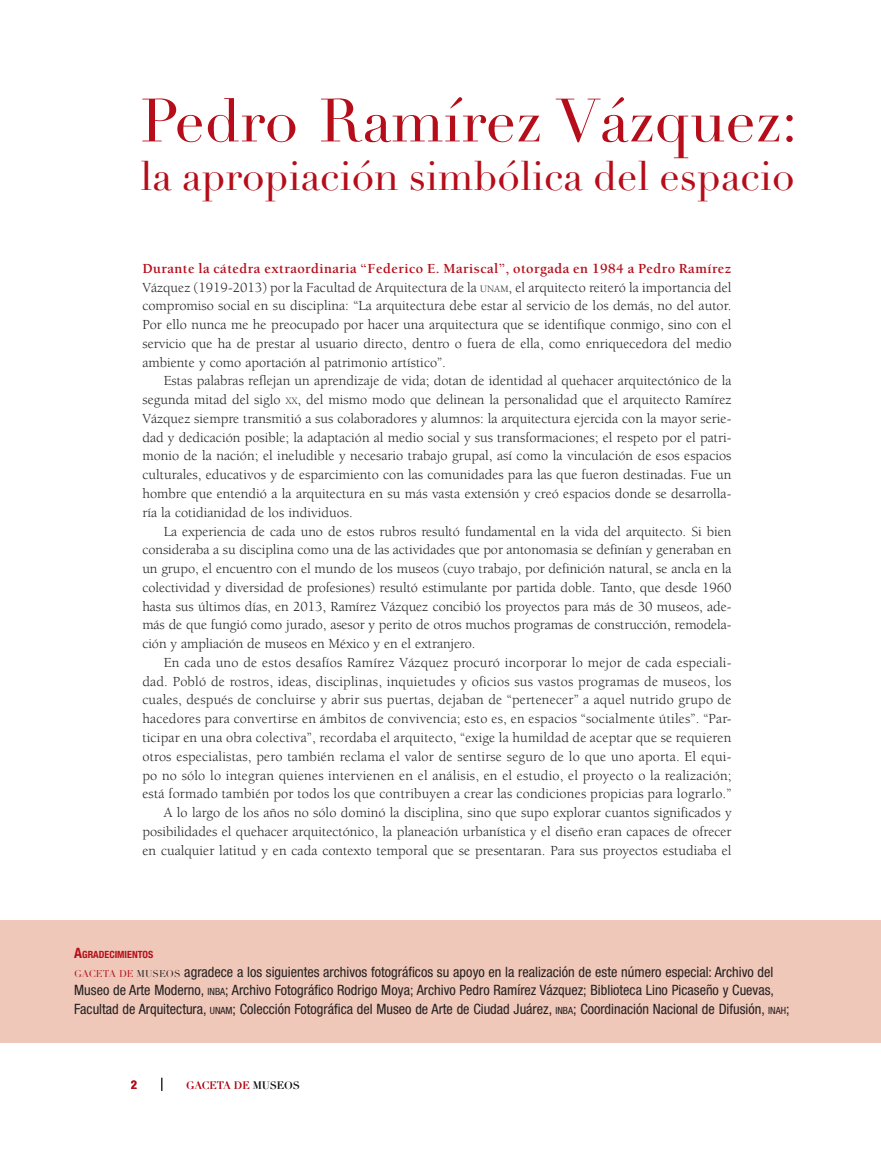
<style>
.page{position:relative;width:881px;height:1149px;background:#fff}
.page>*{position:absolute;margin:0;border:0;box-sizing:border-box;transform-origin:0 0}
.t1{font:60px "Didot LH";color:#b50e1a}
.t2{font:40.5px "Didot LH";color:#b50e1a}
.t3{font:14.25px "Berkeley";color:#231f20}
.t4{font:condensed 14.25px/18.8px "Helvetica Neue";color:#231f20}
.t5{font:700 14.25px "Berkeley";letter-spacing:.03em;color:#b50e1a}
.t6{font:700 condensed 12px "Helvetica Neue";color:#b50e1a}
.t7{font:10.5px "Didot LH";letter-spacing:-.005em;color:#b50e1a}
.t8{font:700 condensed 10.05px "Helvetica Neue";color:#b50e1a}
.s1{font-size:10.05px}
.s2{font-size:14.25px}
.s3{font-family:"Didot LH";font-stretch:normal;font-size:9.75px;color:#b50e1a}
.s4{font-family:"Didot LH";font-stretch:normal;font-size:9.75px}
.s5{color:#231f20}
</style>
<div class="page">
<svg style="left:161px;top:1077px;width:1px;height:13px"></svg>
<div style="left:0;top:919px;width:880px;height:122px;background:#efc8b9"></div>
<p class="t1" style="left:140px;top:85px;width:658px">Pedro Ramírez Vázquez:</p>
<p class="t2" style="left:140px;top:152px;width:655px">la apropiación simbólica del espacio</p>
<p class="t5" style="left:142px;top:260px;width:590px">Durante la cátedra extraordinaria “Federico E. Mariscal”, otorgada en 1984 a Pedro Ramírez</p>
<p class="t3" style="left:142px;top:279px;width:590px">Vázquez (1919-2013) por la Facultad de Arquitectura de la <span class="s1">UNAM</span>, el arquitecto reiteró la importancia del</p>
<p class="t3" style="left:142px;top:298px;width:590px">compromiso social en su disciplina: “La arquitectura debe estar al servicio de los demás, no del autor.</p>
<p class="t3" style="left:142px;top:317px;width:590px">Por ello nunca me he preocupado por hacer una arquitectura que se identifique conmigo, sino con el</p>
<p class="t3" style="left:142px;top:336px;width:590px">servicio que ha de prestar al usuario directo, dentro o fuera de ella, como enriquecedora del medio</p>
<p class="t3" style="left:142px;top:354px;width:305px">ambiente y como aportación al patrimonio artístico”.</p>
<p class="t3" style="left:164px;top:373px;width:569px">Estas palabras reflejan un aprendizaje de vida; dotan de identidad al quehacer arquitectónico de la</p>
<p class="t3" style="left:142px;top:392px;width:590px">segunda mitad del siglo <span class="s1">XX</span>, del mismo modo que delinean la personalidad que el arquitecto Ramírez</p>
<p class="t3" style="left:142px;top:411px;width:590px">Vázquez siempre transmitió a sus colaboradores y alumnos: la arquitectura ejercida con la mayor serie-</p>
<p class="t3" style="left:142px;top:429px;width:590px">dad y dedicación posible; la adaptación al medio social y sus transformaciones; el respeto por el patri-</p>
<p class="t3" style="left:142px;top:448px;width:590px">monio de la nación; el ineludible y necesario trabajo grupal, así como la vinculación de esos espacios</p>
<p class="t3" style="left:142px;top:467px;width:590px">culturales, educativos y de esparcimiento con las comunidades para las que fueron destinadas. Fue un</p>
<p class="t3" style="left:142px;top:486px;width:590px">hombre que entendió a la arquitectura en su más vasta extensión y creó espacios donde se desarrolla-</p>
<p class="t3" style="left:142px;top:504px;width:212px">ría la cotidianidad de los individuos.</p>
<p class="t3" style="left:164px;top:523px;width:569px">La experiencia de cada uno de estos rubros resultó fundamental en la vida del arquitecto. Si bien</p>
<p class="t3" style="left:142px;top:542px;width:590px">consideraba a su disciplina como una de las actividades que por antonomasia se definían y generaban en</p>
<p class="t3" style="left:142px;top:561px;width:590px">un grupo, el encuentro con el mundo de los museos (cuyo trabajo, por definición natural, se ancla en la</p>
<p class="t3" style="left:142px;top:579px;width:590px">colectividad y diversidad de profesiones) resultó estimulante por partida doble. Tanto, que desde 1960</p>
<p class="t3" style="left:142px;top:598px;width:590px">hasta sus últimos días, en 2013, Ramírez Vázquez concibió los proyectos para más de 30 museos, ade-</p>
<p class="t3" style="left:142px;top:617px;width:590px">más de que fungió como jurado, asesor y perito de otros muchos programas de construcción, remodela-</p>
<p class="t3" style="left:142px;top:636px;width:334px">ción y ampliación de museos en México y en el extranjero.</p>
<p class="t3" style="left:164px;top:654px;width:569px">En cada uno de estos desafíos Ramírez Vázquez procuró incorporar lo mejor de cada especiali-</p>
<p class="t3" style="left:142px;top:673px;width:590px">dad. Pobló de rostros, ideas, disciplinas, inquietudes y oficios sus vastos programas de museos, los</p>
<p class="t3" style="left:142px;top:692px;width:590px">cuales, después de concluirse y abrir sus puertas, dejaban de “pertenecer” a aquel nutrido grupo de</p>
<p class="t3" style="left:142px;top:711px;width:590px">hacedores para convertirse en ámbitos de convivencia; esto es, en espacios “socialmente útiles”. “Par-</p>
<p class="t3" style="left:142px;top:729px;width:590px">ticipar en una obra colectiva”, recordaba el arquitecto, “exige la humildad de aceptar que se requieren</p>
<p class="t3" style="left:142px;top:748px;width:590px">otros especialistas, pero también reclama el valor de sentirse seguro de lo que uno aporta. El equi-</p>
<p class="t3" style="left:142px;top:767px;width:590px">po no sólo lo integran quienes intervienen en el análisis, en el estudio, el proyecto o la realización;</p>
<p class="t3" style="left:142px;top:786px;width:590px">está formado también por todos los que contribuyen a crear las condiciones propicias para lograrlo.”</p>
<p class="t3" style="left:164px;top:804px;width:569px">A lo largo de los años no sólo dominó la disciplina, sino que supo explorar cuantos significados y</p>
<p class="t3" style="left:142px;top:823px;width:590px">posibilidades el quehacer arquitectónico, la planeación urbanística y el diseño eran capaces de ofrecer</p>
<p class="t3" style="left:142px;top:842px;width:590px">en cualquier latitud y en cada contexto temporal que se presentaran. Para sus proyectos estudiaba el</p>
<p class="t8" style="left:74px;top:947px;width:81px"><span class="s2">A</span>GRADECIMIENTOS</p>
<p class="t4" style="left:74px;top:961px;width:716px"><span class="s3">GACETA DE</span> <span class="s4">MUSEOS</span> agradece a los siguientes archivos fotográficos su apoyo en la realización de este número especial: Archivo del<br>Museo de Arte Moderno, <span class="s1">INBA</span>; Archivo Fotográfico Rodrigo Moya; Archivo Pedro Ramírez Vázquez; Biblioteca Lino Picaseño y Cuevas,<br>Facultad de Arquitectura, <span class="s1">UNAM</span>; Colección Fotográfica del Museo de Arte de Ciudad Juárez, <span class="s1">INBA</span>; Coordinación Nacional de Difusión, <span class="s1">INAH</span>;</p>
<p class="t6" style="left:131px;top:1077px;width:7px">2</p>
<p class="t7" style="left:186px;top:1078px;width:115px">GACETA DE <span class="s5">MUSEOS</span></p>
</div>
